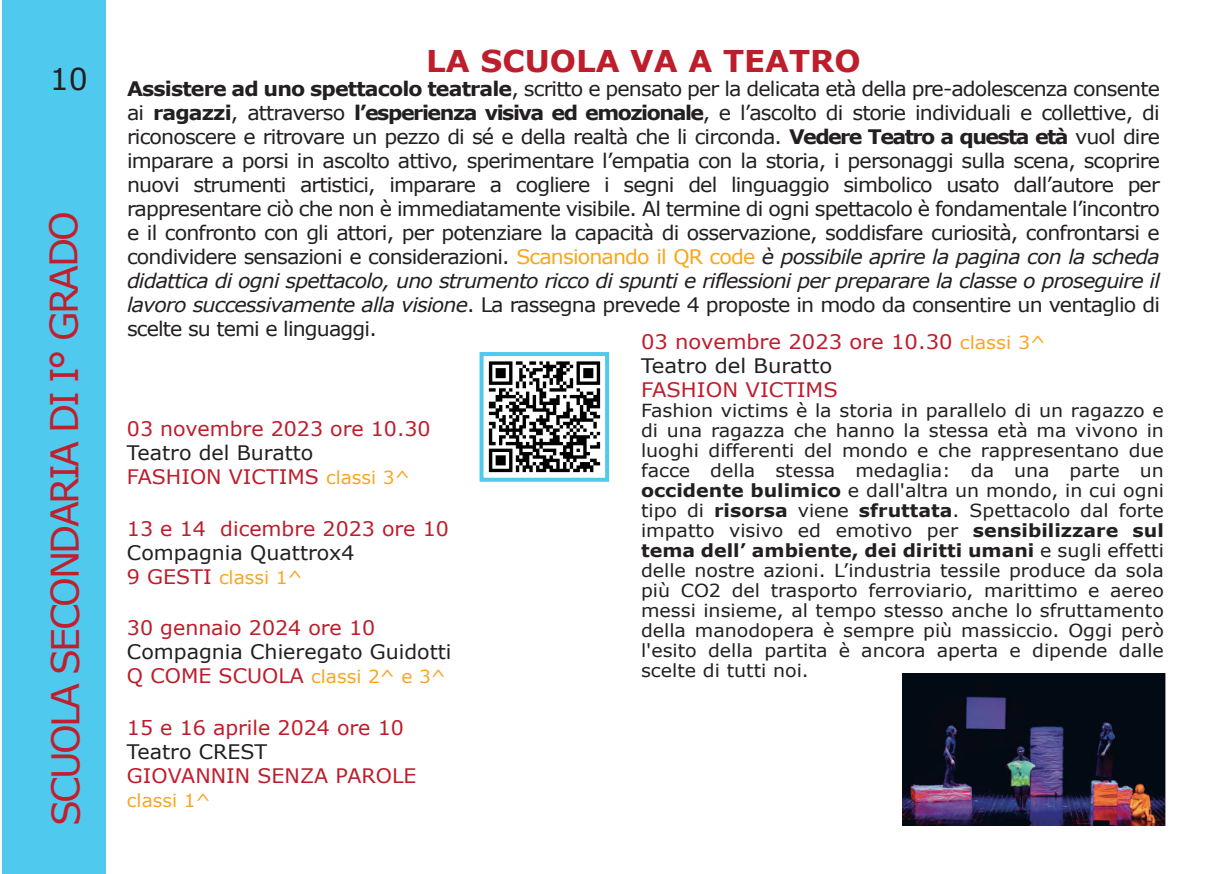
<style>
.page{position:relative;width:1225px;height:874px;background:#fff}
.page>*{position:absolute;margin:0;border:0;box-sizing:border-box;transform-origin:0 0}
.t1{font:38px "Verdana";letter-spacing:-.08em;color:#c01f2e}
.t2{font:700 30px "Verdana";color:#be1d2c}
.t3{font:30px "Verdana";color:#231f20}
.t4{font:20px/24px "Verdana";color:#231f20}
.t5{font:20px "Verdana";color:#be1d2c}
.t6{font:20px/24px "Verdana";color:#be1d2c;scale:1.06 1}
.t7{font:18px/20px "Verdana";color:#231f20;text-align:justify;scale:1.06 1}
.t8{font:18px "Verdana";color:#f9a626}
.s1{font-weight:700}
.s2{color:#f8a61b}
.s3{font-style:italic}
.s4{font-size:18px;color:#f9a626}
.s5{color:#231f20}
.s6{color:#be1d2c}
.s7{font-size:20px;color:#be1d2c}
</style>
<div class="page">
<div style="left:2px;top:0;width:103px;height:873px;background:#50c9ee"></div>
<img style="left:902px;top:673px;width:263px;height:152px">
<div style="left:479px;top:352px;width:130px;height:129px;border:4px solid #4fc9ee"></div>
<img style="left:488px;top:361px;width:113px;height:112px">
<h2 class="t3" style="left:50px;top:58px;width:40px">10</h2>
<h1 class="t1" style="left:39px;top:825px;width:616px;rotate:-90deg">SCUOLA SECONDARIA DI I° GRADO</h1>
<h2 class="t2" style="left:426px;top:40px;width:436px">LA SCUOLA VA A TEATRO</h2>
<p class="t4" style="left:127px;top:76px;width:1034px;text-align:justify"><span class="s1">Assistere ad uno spettacolo teatrale</span>, scritto e pensato per la delicata età della pre-adolescenza consente ai <span class="s1">ragazzi</span>, attraverso <span class="s1">l’esperienza visiva ed emozionale</span>, e l’ascolto di storie individuali e collettive, di riconoscere e ritrovare un pezzo di sé e della realtà che li circonda. <span class="s1">Vedere Teatro a questa età</span> vuol dire imparare a porsi in ascolto attivo, sperimentare l’empatia con la storia, i personaggi sulla scena, scoprire nuovi strumenti artistici, imparare a cogliere i segni del linguaggio simbolico usato dall’autore per rappresentare ciò che non è immediatamente visibile. Al termine di ogni spettacolo è fondamentale l’incontro e il confronto con gli attori, per potenziare la capacità di osservazione, soddisfare curiosità, confrontarsi e condividere sensazioni e considerazioni. <span class="s2">Scansionando il QR code</span> <span class="s3">è possibile aprire la pagina con la scheda didattica di ogni spettacolo, uno strumento ricco di spunti e riflessioni per preparare la classe o proseguire il lavoro successivamente alla visione</span>. La rassegna prevede 4 proposte in modo da consentire un ventaglio di scelte su temi e linguaggi.</p>
<p class="t6" style="left:641px;top:329px;width:383px">03 novembre 2023 ore 10.30 <span class="s4">classi 3^<br></span><span class="s5">Teatro del Buratto</span></p>
<p class="t6" style="left:641px;top:377px;width:187px">FASHION VICTIMS</p>
<p class="t7" style="left:641px;top:399px;width:495px">Fashion victims è la storia in parallelo di un ragazzo e di una ragazza che hanno la stessa età ma vivono in luoghi differenti del mondo e che rappresentano due facce della stessa medaglia: da una parte un <span class="s1">occidente bulimico</span> e dall'altra un mondo, in cui ogni tipo di <span class="s1">risorsa</span> viene <span class="s1">sfruttata</span>. Spettacolo dal forte impatto visivo ed emotivo per <span class="s1">sensibilizzare sul tema dell’ ambiente, dei diritti umani</span> e sugli effetti delle nostre azioni. L’industria tessile produce da sola più CO2 del trasporto ferroviario, marittimo e aereo messi insieme, al tempo stesso anche lo sfruttamento della manodopera è sempre più massiccio. Oggi però l'esito della partita è ancora aperta e dipende dalle scelte di tutti noi.</p>
<p class="t5" style="left:127px;top:414px;width:305px">03 novembre 2023 ore 10.30</p>
<p class="t4" style="left:127px;top:440px;width:284px">Teatro del Buratto<br><span class="s6">FASHION VICTIMS</span> <span class="s4">classi 3^</span></p>
<p class="t5" style="left:127px;top:514px;width:323px">13 e 14 dicembre 2023 ore 10</p>
<p class="t4" style="left:127px;top:540px;width:229px">Compagnia Quattrox4</p>
<p class="t8" style="left:127px;top:564px;width:177px"><span class="s7">9 GESTI</span> classi 1^</p>
<p class="t5" style="left:127px;top:614px;width:250px">30 gennaio 2024 ore 10</p>
<p class="t4" style="left:127px;top:639px;width:326px">Compagnia Chieregato Guidotti<br><span class="s6">Q COME SCUOLA</span> <span class="s4">classi 2^ e 3^</span></p>
<p class="t5" style="left:127px;top:713px;width:278px">15 e 16 aprile 2024 ore 10</p>
<p class="t4" style="left:127px;top:739px;width:142px">Teatro CREST</p>
<p class="t5" style="left:127px;top:761px;width:291px">GIOVANNIN SENZA PAROLE</p>
<p class="t8" style="left:127px;top:787px;width:85px">classi 1^</p>
</div>
